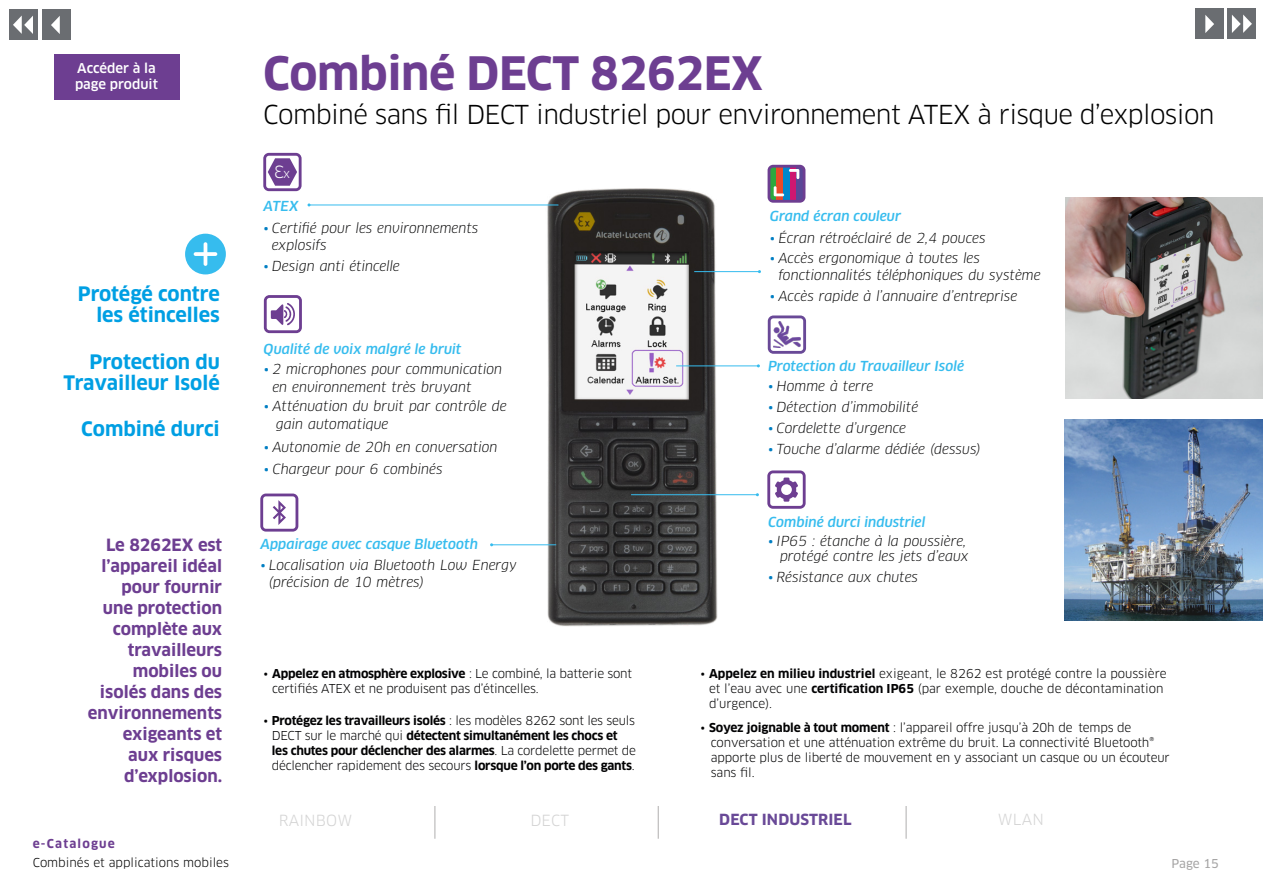
<style>
.page{position:relative;width:1263px;height:893px;background:#fff}
.page>*{position:absolute;margin:0;border:0;box-sizing:border-box;transform-origin:0 0}
.t1{font:700 45px "Clan OT";letter-spacing:-.01em;color:#6d3e91}
.t2{font:25.5px "Clan OT";letter-spacing:-.025em;color:#000}
.t3{font:700 19.5px/21px "Clan OT";color:#009fe3;text-align:right}
.t4{font:700 16.5px/21px "Clan OT";color:#6d3e91;text-align:right}
.t5{font:15px "Clan OT";letter-spacing:.01em;color:#d4d4d4}
.t6{font:700 15px "Clan OT";letter-spacing:.01em;color:#694997}
.t7{font:italic 13.5px/18px "Clan OT";color:#020203}
.t8{font:italic 13.5px/16.5px "Clan OT";color:#000}
.t9{font:italic 500 13.5px "Clan OT";color:#36bcee}
.t10{font:500 13.2px/15.9px "Clan OT";color:#fff}
.t11{font:12px/15px "Clan OT";letter-spacing:-.01em;color:#020203}
.t12{font:700 12px/15px "Clan OT";letter-spacing:-.02em;color:#020203}
.t13{font:12px "Clan OT";color:#000}
.t14{font:700 12px "Clan OT";letter-spacing:.1em;color:#6d3e91}
.t15{font:12px "Clan OT News";letter-spacing:-.005em;color:#a6a5a5}
.t16{font:12px "Clan OT";color:#fff}
.s1{font-style:normal;color:#007ec3}
.s2{font-weight:700}
.s3{font-weight:400}
</style>
<div class="page">
<svg style="left:185px;top:234px;width:41px;height:40px"></svg>
<img style="left:545px;top:188px;width:173px;height:439px">
<hr style="left:309px;top:205px;width:249px;height:1px;background:#36bcee">
<hr style="left:492px;top:544px;width:64px;height:1px;background:#36bcee">
<hr style="left:676px;top:365px;width:82px;height:1px;background:#36bcee">
<svg style="left:260px;top:494px;width:38px;height:38px"></svg>
<hr style="left:631px;top:494px;width:126px;height:1px;background:#36bcee">
<svg style="left:768px;top:315px;width:38px;height:39px"></svg>
<img style="left:773px;top:322px;width:27px;height:26px">
<svg style="left:264px;top:295px;width:38px;height:38px"></svg>
<img style="left:1065px;top:420px;width:198px;height:200px">
<img style="left:1065px;top:198px;width:198px;height:201px">
<svg style="left:767px;top:470px;width:39px;height:39px"></svg>
<div style="left:9px;top:9px;width:29px;height:31px;background:#6a6d71"></div>
<svg style="left:13px;top:16px;width:20px;height:18px"></svg>
<div style="left:1227px;top:9px;width:28px;height:30px;background:#6a6d71"></div>
<svg style="left:1232px;top:15px;width:20px;height:18px"></svg>
<div style="left:42px;top:9px;width:28px;height:31px;background:#6a6d71"></div>
<svg style="left:51px;top:16px;width:9px;height:18px"></svg>
<div style="left:1195px;top:9px;width:28px;height:30px;background:#6a6d71"></div>
<svg style="left:1205px;top:15px;width:9px;height:18px"></svg>
<hr style="left:694px;top:271px;width:65px;height:1px;background:#36bcee">
<svg style="left:767px;top:165px;width:38px;height:38px"></svg>
<hr style="left:435px;top:806px;width:1px;height:33px;background:#a6a5a5">
<hr style="left:906px;top:806px;width:1px;height:33px;background:#a6a5a5">
<hr style="left:658px;top:806px;width:1px;height:33px;background:#a6a5a5">
<div style="left:54px;top:54px;width:125px;height:46px;background:#6d3e91"></div>
<svg style="left:263px;top:153px;width:39px;height:38px"></svg>
<p class="t10" style="left:75px;top:60px;width:84px">Accéder à la page produit</p>
<h3 class="t3" style="left:78px;top:284px;width:144px">Protégé contre les étincelles</h3>
<h3 class="t3" style="left:63px;top:351px;width:158px">Protection du<br>Travailleur Isolé</h3>
<h3 class="t3" style="left:81px;top:419px;width:140px">Combiné durci</h3>
<h3 class="t4" style="left:88px;top:535px;width:136px">Le 8262EX est l’appareil idéal pour fournir une protection complète aux travailleurs mobiles ou isolés dans des environnements exigeants et<br>aux risques d’explosion.</h3>
<p class="t14" style="left:33px;top:836px;width:84px">e-Catalogue</p>
<p class="t13" style="left:33px;top:856px;width:198px">Combinés et applications mobiles</p>
<h1 class="t1" style="left:263px;top:47px;width:501px">Combiné DECT 8262EX</h1>
<h2 class="t2" style="left:263px;top:99px;width:953px">Combiné sans fil DECT industriel pour environnement ATEX à risque d’explosion</h2>
<p class="t16" style="left:283px;top:166px;width:9px">x</p>
<p class="t9" style="left:264px;top:198px;width:36px">ATEX</p>
<p class="t7" style="left:272px;top:220px;width:208px;line-height:16.5px;text-indent:-9px"><span class="s1">•</span> Certifié pour les environnements explosifs</p>
<p class="t8" style="left:263px;top:257px;width:138px"><span class="s1">•</span> Design anti étincelle</p>
<p class="t9" style="left:264px;top:342px;width:199px">Qualité de voix malgré le bruit</p>
<p class="t7" style="left:272px;top:360px;width:231px;text-indent:-9px"><span class="s1">•</span> 2 microphones pour communication en environnement très bruyant</p>
<p class="t7" style="left:276px;top:397px;width:232px;text-indent:-12px"><span class="s1">•</span> Atténuation du bruit par contrôle de gain automatique</p>
<p class="t7" style="left:264px;top:438px;width:235px"><span class="s1">•</span> Autonomie de 20h en conversation</p>
<p class="t7" style="left:264px;top:460px;width:180px"><span class="s1">•</span> Chargeur pour 6 combinés</p>
<p class="t9" style="left:260px;top:536px;width:219px">Appairage avec casque Bluetooth</p>
<p class="t8" style="left:269px;top:557px;width:250px;text-indent:-9px"><span class="s1">•</span> Localisation via Bluetooth Low Energy (précision de 10 mètres)</p>
<p class="t11" style="left:272px;top:666px;width:361px;text-indent:-9px">• <span class="s2">Appelez en atmosphère explosive</span> : Le combiné, la batterie sont certifiés ATEX et ne produisent pas d’étincelles.</p>
<p class="t12" style="left:272px;top:713px;width:366px;text-indent:-8px"><span class="s3">•</span> Protégez les travailleurs isolés <span class="s3">: les modèles 8262 sont les seuls DECT sur le marché qui</span> détectent simultanément les chocs et les chutes pour déclencher des alarmes<span class="s3">. La cordelette permet de déclencher rapidement des secours</span> lorsque l’on porte des gants<span class="s3">.</span></p>
<p class="t9" style="left:770px;top:208px;width:133px">Grand écran couleur</p>
<p class="t8" style="left:770px;top:229px;width:217px"><span class="s1">•</span> Écran rétroéclairé de 2,4 pouces</p>
<p class="t8" style="left:778px;top:250px;width:264px;text-indent:-9px"><span class="s1">•</span> Accès ergonomique à toutes les fonctionnalités téléphoniques du système</p>
<p class="t8" style="left:770px;top:287px;width:249px"><span class="s1">•</span> Accès rapide à l’annuaire d’entreprise</p>
<p class="t9" style="left:768px;top:358px;width:198px">Protection du Travailleur Isolé</p>
<p class="t7" style="left:768px;top:377px;width:107px"><span class="s1">•</span> Homme à terre</p>
<p class="t7" style="left:768px;top:398px;width:152px"><span class="s1">•</span> Détection d’immobilité</p>
<p class="t7" style="left:768px;top:419px;width:140px"><span class="s1">•</span> Cordelette d’urgence</p>
<p class="t7" style="left:768px;top:440px;width:214px"><span class="s1">•</span> Touche d’alarme dédiée (dessus)</p>
<p class="t9" style="left:768px;top:514px;width:159px">Combiné durci industriel</p>
<p class="t7" style="left:768px;top:534px;width:202px;line-height:15px;text-align:right"><span class="s1">•</span> IP65 : étanche à la poussière, protégé contre les jets d’eaux</p>
<p class="t7" style="left:768px;top:568px;width:152px"><span class="s1">•</span> Résistance aux chutes</p>
<p class="t11" style="left:709px;top:666px;width:459px;text-indent:-9px">• <span class="s2">Appelez en milieu industriel</span> exigeant, le 8262 est protégé contre la poussière et l’eau avec une <span class="s2">certification IP65</span> (par exemple, douche de décontamination d’urgence).</p>
<p class="t11" style="left:711px;top:720px;width:460px;text-indent:-10px">• <span class="s2">Soyez joignable à tout moment</span> : l’appareil offre jusqu’à 20h de temps de conversation et une atténuation extrême du bruit. La connectivité Bluetooth® apporte plus de liberté de mouvement en y associant un casque ou un écouteur sans fil.</p>
<p class="t5" style="left:279px;top:812px;width:75px">RAINBOW</p>
<p class="t5" style="left:530px;top:812px;width:40px">DECT</p>
<p class="t6" style="left:719px;top:810px;width:134px">DECT INDUSTRIEL</p>
<p class="t5" style="left:998px;top:810px;width:47px">WLAN</p>
<p class="t15" style="left:1171px;top:857px;width:49px">Page 15</p>
</div>
